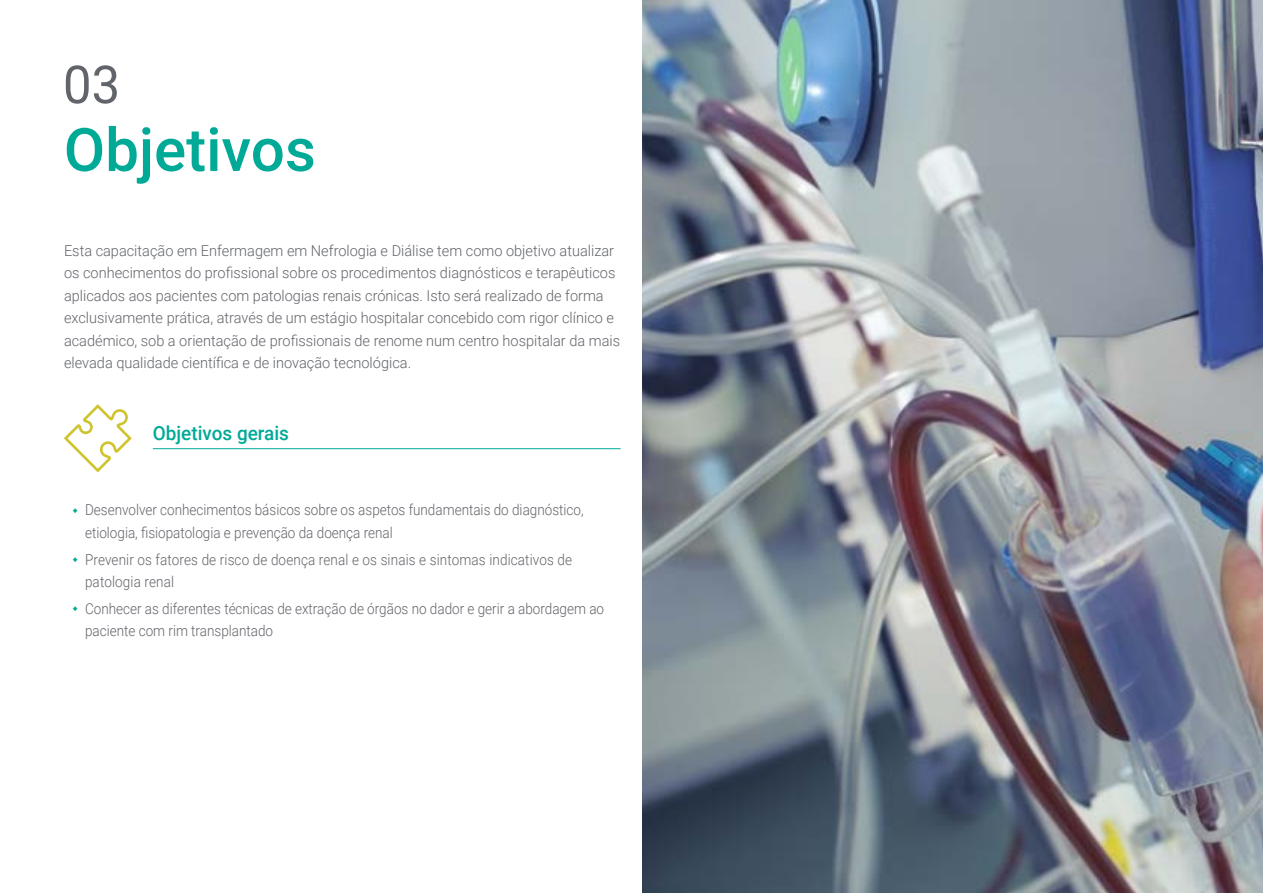
<style>
.page{position:relative;width:1263px;height:893px;background:#fff}
.page>*{position:absolute;margin:0;border:0;box-sizing:border-box;transform-origin:0 0}
.t1{font:500 60px "Roboto";color:#00aa97}
.t2{font:52.5px "Roboto";color:#61646a}
.t3{font:500 19.5px "Roboto";color:#00aa97}
.t4{font:300 15px/22.5px "Roboto";color:#61646a}
.t5{font:300 15px/22.5px "Roboto";color:#61646a;scale:.9 1}
</style>
<div class="page">
<img style="left:642px;top:0;width:621px;height:893px">
<hr style="left:153px;top:448px;width:468px;height:1px;background:#00aa97">
<svg style="left:64px;top:404px;width:68px;height:68px"></svg>
<h2 class="t2" style="left:63px;top:48px;width:59px">03</h2>
<h1 class="t1" style="left:64px;top:108px;width:254px">Objetivos</h1>
<p class="t4" style="left:64px;top:239px;width:558px">Esta capacitação em Enfermagem em Nefrologia e Diálise tem como objetivo atualizar os conhecimentos do profissional sobre os procedimentos diagnósticos e terapêuticos aplicados aos pacientes com patologias renais crónicas. Isto será realizado de forma exclusivamente prática, através de um estágio hospitalar concebido com rigor clínico e académico, sob a orientação de profissionais de renome num centro hospitalar da mais elevada qualidade científica e de inovação tecnológica.</p>
<h3 class="t3" style="left:153px;top:420px;width:138px">Objetivos gerais</h3>
<p class="t5" style="left:85px;top:498px;width:555px">Desenvolver conhecimentos básicos sobre os aspetos fundamentais do diagnóstico, etiologia, fisiopatologia e prevenção da doença renal</p>
<p class="t5" style="left:85px;top:548px;width:543px">Prevenir os fatores de risco de doença renal e os sinais e sintomas indicativos de patologia renal</p>
<p class="t5" style="left:85px;top:597px;width:578px">Conhecer as diferentes técnicas de extração de órgãos no dador e gerir a abordagem ao paciente com rim transplantado</p>
</div>
